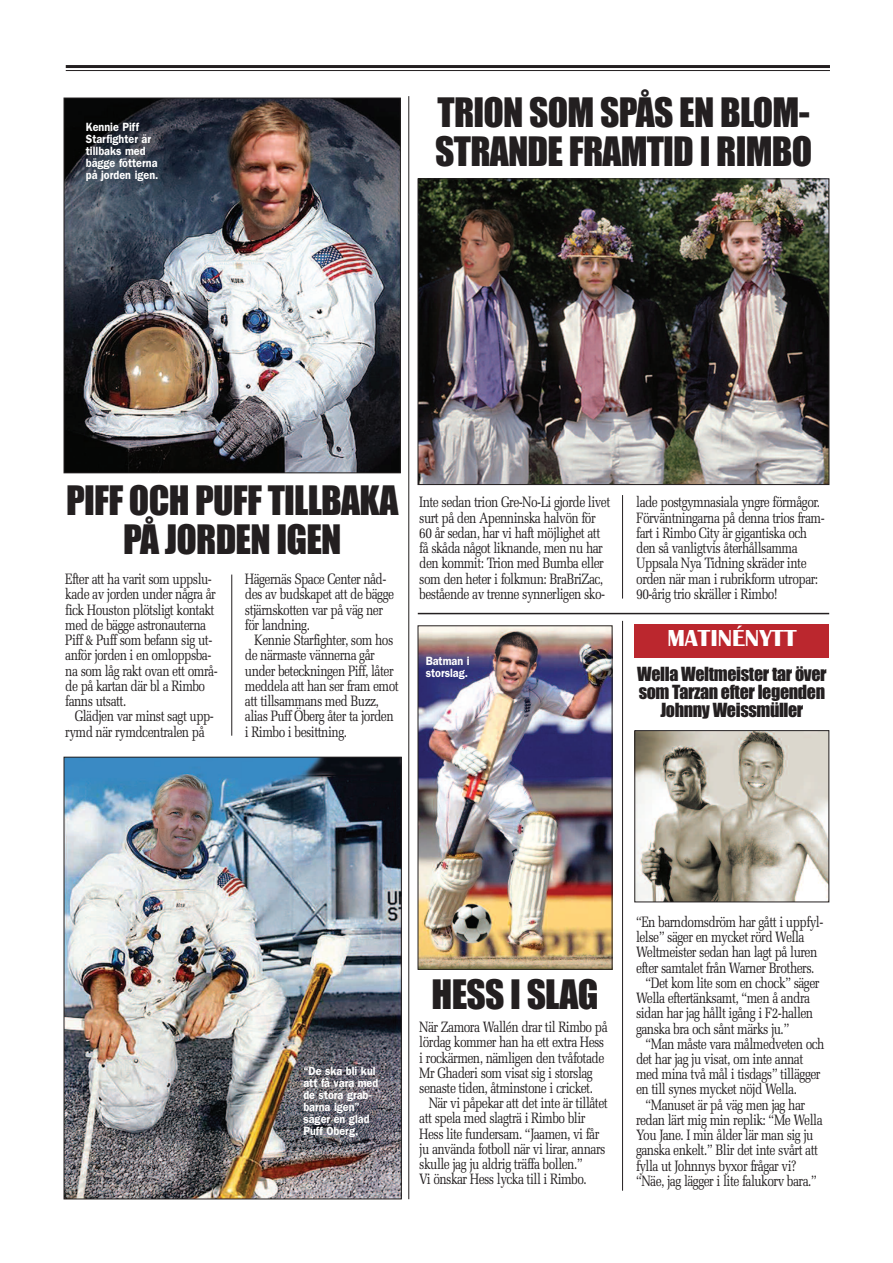
<style>
.page{position:relative;width:893px;height:1263px;background:#fff}
.page>*{position:absolute;margin:0;border:0;box-sizing:border-box;transform-origin:0 0}
.t1{font:37.5px/39px "Impact";letter-spacing:-.02em;color:#231f20;text-align:center}
.t2{font:700 24px "Britannic";color:#fff}
.t3{font:18px/18px "Impact";letter-spacing:-.02em;color:#231f20;text-align:center}
.t4{font:15px/15.1px "Melior";letter-spacing:-.045em;color:#231f20;scale:.8 1}
.t5{font:600 12px/12px "Franklin Gothic";color:#fff;scale:.9 1}
</style>
<div class="page">
<hr style="left:66px;top:65px;width:764px;height:3px;background:#231f20">
<hr style="left:66px;top:70px;width:764px;height:1px;background:#231f20">
<img style="left:66px;top:100px;width:333px;height:371px">
<div style="left:64px;top:98px;width:337px;height:375px;border:1px solid #231f20"></div>
<img style="left:66px;top:759px;width:333px;height:438px">
<div style="left:64px;top:757px;width:337px;height:442px;border:1px solid #231f20"></div>
<hr style="left:231px;top:574px;width:1px;height:162px;background:#231f20">
<hr style="left:408px;top:96px;width:1px;height:1103px;background:#231f20">
<img style="left:420px;top:181px;width:407px;height:302px">
<div style="left:418px;top:179px;width:411px;height:306px;border:1px solid #231f20"></div>
<img style="left:636px;top:732px;width:191px;height:168px">
<div style="left:634px;top:730px;width:195px;height:172px;border:1px solid #231f20"></div>
<hr style="left:418px;top:613px;width:411px;height:1px;background:#231f20">
<div style="left:634px;top:624px;width:195px;height:33px;background:#bb272e"></div>
<hr style="left:622px;top:495px;width:1px;height:103px;background:#231f20">
<hr style="left:622px;top:621px;width:1px;height:570px;background:#231f20">
<img style="left:420px;top:628px;width:190px;height:339px">
<div style="left:418px;top:626px;width:194px;height:343px;border:1px solid #231f20"></div>
<p class="t5" style="left:86px;top:120px;width:82px">Kennie Piff<br>Starfighter är tillbaks med bägge fötterna på jorden igen.</p>
<h1 class="t1" style="left:435px;top:95px;width:378px;text-align:left">TRION SOM SPÅS EN BLOM-<br>STRANDE FRAMTID I RIMBO</h1>
<h1 class="t1" style="left:66px;top:482px;width:334px">PIFF OCH PUFF TILLBAKA<br>PÅ JORDEN IGEN</h1>
<p class="t4" style="left:65px;top:571px;width:192px">Efter att ha varit som uppslu&shy;kade av jorden under några år fick Houston plötsligt kontakt med de bägge astronauterna<br>Piff &amp; Puff som befann sig ut&shy;anför jorden i en omloppsba&shy;na som låg rakt ovan ett områ&shy;de på kartan där bl a Rimbo fanns utsatt.</p>
<p class="t4" style="left:65px;top:708px;width:187px;text-indent:9px">Glädjen var minst sagt upp&shy;rymd när rymdcentralen på</p>
<p class="t4" style="left:245px;top:571px;width:188px">Hägernäs Space Center nåd&shy;des av budskapet att de bägge stjärnskotten var på väg ner för landning.</p>
<p class="t4" style="left:245px;top:632px;width:194px;text-indent:9px">Kennie Starfighter, som hos de närmaste vännerna går under beteckningen Piff, låter meddela att han ser fram emot att tillsammans med Buzz, alias Puff Öberg åter ta jorden i Rimbo i besittning.</p>
<p class="t4" style="left:419px;top:495px;width:240px">Inte sedan trion Gre-No-Li gjorde livet surt på den Apenninska halvön för 60 år sedan, har vi haft möjlighet att få skåda något liknande, men nu har den kommit: Trion med Bumba eller som den heter i folkmun: BraBriZac, bestående av trenne synnerligen sko-</p>
<p class="t4" style="left:636px;top:495px;width:237px">lade postgymnasiala yngre förmågor.<br>Förväntningarna på denna trios fram&shy;fart i Rimbo City är gigantiska och den så vanligtvis återhållsamma Uppsala Nya Tidning skräder inte orden när man i rubrikform utropar:<br>90-årig trio skräller i Rimbo!</p>
<p class="t5" style="left:426px;top:654px;width:50px">Batman i storslag.</p>
<h2 class="t2" style="left:667px;top:624px;width:131px">MATINÉNYTT</h2>
<p class="t3" style="left:637px;top:666px;width:191px">Wella Weltmeister tar över som Tarzan efter legenden<br>Johnny Weissmüller</p>
<p class="t5" style="left:303px;top:1064px;width:85px">“De ska bli kul att få vara med de stora grab&shy;barna igen” säger en glad<br>Puff Öberg.</p>
<h1 class="t1" style="left:432px;top:977px;width:168px">HESS I SLAG</h1>
<p class="t4" style="left:419px;top:1019px;width:237px">När Zamora Wallén drar til Rimbo på</p>
<p class="t4" style="left:419px;top:1034px;width:233px">lördag kommer han ha ett extra Hess</p>
<p class="t4" style="left:419px;top:1050px;width:233px">i rockärmen, nämligen den tvåfotade</p>
<p class="t4" style="left:419px;top:1065px;width:219px">Mr Ghaderi som visat sig i storslag</p>
<p class="t4" style="left:419px;top:1080px;width:219px">senaste tiden, åtminstone i cricket.</p>
<p class="t4" style="left:429px;top:1095px;width:225px">När vi påpekar att det inte är tillåtet</p>
<p class="t4" style="left:419px;top:1111px;width:209px">att spela med slagträ i Rimbo blir</p>
<p class="t4" style="left:419px;top:1126px;width:227px">Hess lite fundersam. “Jaamen, vi får</p>
<p class="t4" style="left:419px;top:1141px;width:234px">ju använda fotboll när vi lirar, annars</p>
<p class="t4" style="left:419px;top:1156px;width:206px">skulle jag ju aldrig träffa bollen.”</p>
<p class="t4" style="left:419px;top:1171px;width:211px">Vi önskar Hess lycka till i Rimbo.</p>
<p class="t4" style="left:636px;top:914px;width:236px">“En barndomsdröm har gått i uppfyl-</p>
<p class="t4" style="left:636px;top:929px;width:212px">lelse” säger en mycket rörd Wella</p>
<p class="t4" style="left:636px;top:945px;width:228px">Weltmeister sedan han lagt på luren</p>
<p class="t4" style="left:636px;top:960px;width:225px">efter samtalet från Warner Brothers.</p>
<p class="t4" style="left:645px;top:975px;width:219px">“Det kom lite som en chock” säger</p>
<p class="t4" style="left:636px;top:990px;width:219px">Wella eftertänksamt, “men å andra</p>
<p class="t4" style="left:636px;top:1005px;width:223px">sidan har jag hållt igång i F2-hallen</p>
<p class="t4" style="left:636px;top:1021px;width:193px">ganska bra och sånt märks ju.”</p>
<p class="t4" style="left:645px;top:1036px;width:225px">“Man måste vara målmedveten och</p>
<p class="t4" style="left:636px;top:1051px;width:211px">det har jag ju visat, om inte annat</p>
<p class="t4" style="left:636px;top:1066px;width:232px">med mina två mål i tisdags” tillägger</p>
<p class="t4" style="left:636px;top:1082px;width:203px">en till synes mycket nöjd Wella.</p>
<p class="t4" style="left:645px;top:1097px;width:201px">“Manuset är på väg men jag har</p>
<p class="t4" style="left:636px;top:1112px;width:235px">redan lärt mig min replik: “Me Wella</p>
<p class="t4" style="left:636px;top:1127px;width:223px">You Jane. I min ålder lär man sig ju</p>
<p class="t4" style="left:636px;top:1142px;width:229px">ganska enkelt.” Blir det inte svårt att</p>
<p class="t4" style="left:636px;top:1158px;width:202px">fylla ut Johnnys byxor frågar vi?</p>
<p class="t4" style="left:636px;top:1173px;width:228px">“Näe, jag lägger i lite falukorv bara.”</p>
</div>
